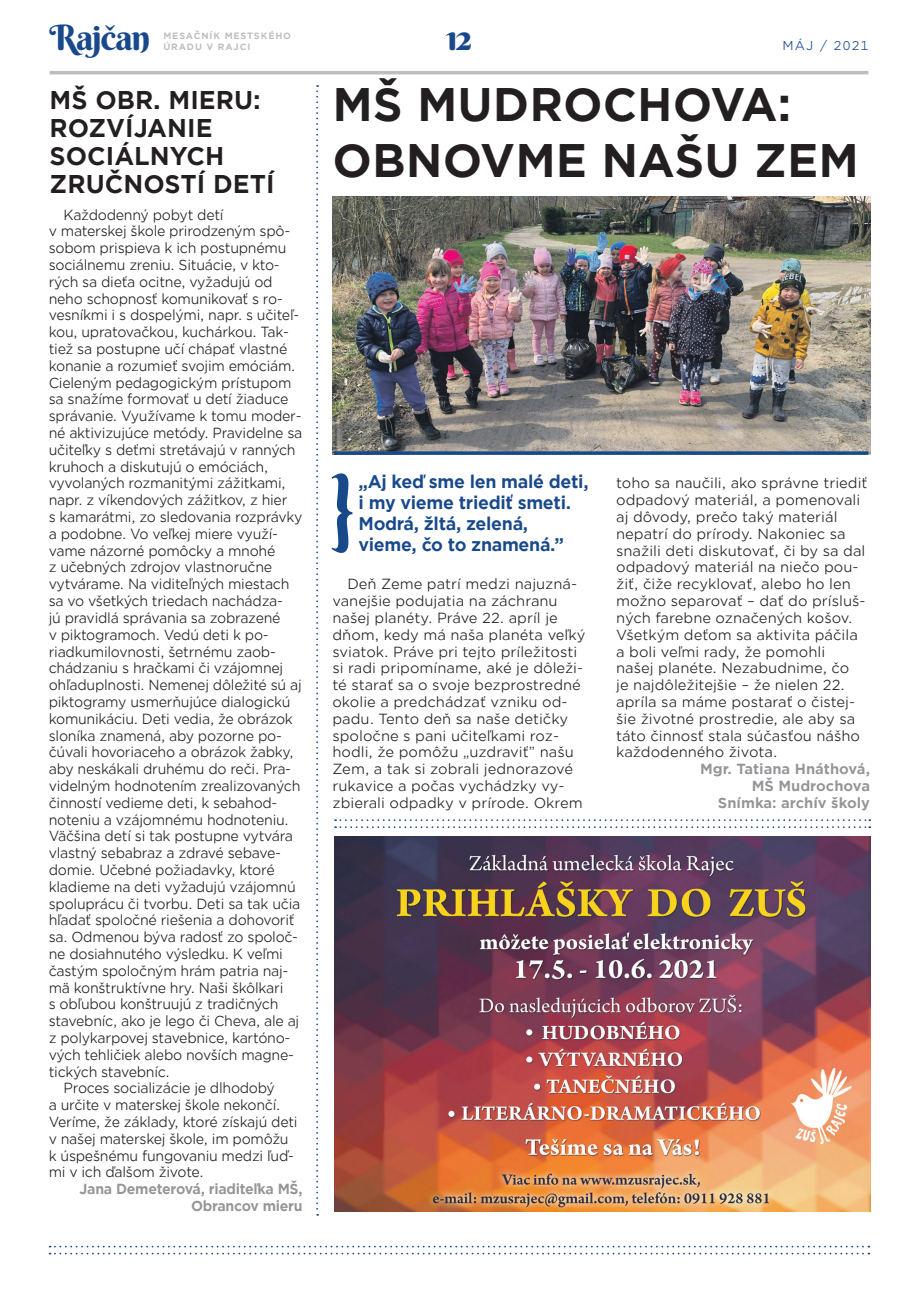
<style>
.page{position:relative;width:918px;height:1305px;background:#fff}
.page>*{position:absolute;margin:0;border:0;box-sizing:border-box;transform-origin:0 0}
.t1{font:700 44.8px/56.2px "Gotham Office";color:#231f20}
.t2{font:35px "Berkshire Swash";letter-spacing:-.04em;color:#18498b}
.t3{font:700 24.5px/28px "Gotham Office";color:#231f20}
.t4{font:700 17.5px/21px "Gotham Office";letter-spacing:-.02em;color:#18498b}
.t5{font:14px "Gotham Office";letter-spacing:-.02em;color:#231f20;scale:.96 1}
.t6{font:14px/16.8px "Gotham Office";color:#231f20}
.t7{font:700 14px/16.8px "Gotham Office";color:#939598;text-align:right}
.t8{font:700 14px/16.8px "Gotham Office";letter-spacing:-.02em;color:#939598;text-align:right;scale:.96 1}
.t9{font:12.25px "Gotham Office";letter-spacing:.1em;color:#18498b}
.t10{font:700 8.75px/10.5px "Gotham Office";letter-spacing:.1em;color:#bcbdc0}
</style>
<div class="page">
<hr style="left:50px;top:71px;width:818px;height:3px;background:#bcbdc0">
<svg style="left:50px;top:1245px;width:819px;height:9px"></svg>
<svg style="left:331px;top:473px;width:21px;height:80px"></svg>
<svg style="left:335px;top:819px;width:535px;height:9px"></svg>
<img style="left:334px;top:836px;width:536px;height:375px">
<img style="left:332px;top:197px;width:538px;height:258px">
<svg style="left:316px;top:85px;width:2px;height:1130px"></svg>
<svg style="left:334px;top:451px;width:534px;height:4px;background:#2a548c"></svg>
<h2 class="t2" style="left:50px;top:15px;width:102px">Rajčan</h2>
<h2 class="t2" style="left:446px;top:15px;width:27px">12</h2>
<p class="t9" style="left:782px;top:37px;width:88px">MÁJ / 2021</p>
<p class="t10" style="left:163px;top:31px;width:129px">MESAČNÍK MESTSKÉHO<br>ÚRADU V RAJCI</p>
<h3 class="t3" style="left:50px;top:86px;width:226px">MŠ OBR. MIERU:<br>ROZVÍJANIE<br>SOCIÁLNYCH<br>ZRUČNOSTÍ DETÍ</h3>
<p class="t5" style="left:64px;top:205px;width:168px">Každodenný pobyt detí</p>
<p class="t5" style="left:49px;top:222px;width:253px">v materskej škole prirodzeným spô-</p>
<p class="t5" style="left:49px;top:239px;width:249px">sobom prispieva k ich postupnému</p>
<p class="t5" style="left:49px;top:256px;width:242px">sociálnemu zreniu. Situácie, v kto-</p>
<p class="t5" style="left:49px;top:272px;width:235px">rých sa dieťa ocitne, vyžadujú od</p>
<p class="t5" style="left:49px;top:289px;width:245px">neho schopnosť komunikovať s ro-</p>
<p class="t5" style="left:49px;top:306px;width:262px">vesníkmi i s dospelými, napr. s učiteľ-</p>
<p class="t5" style="left:49px;top:323px;width:252px">kou, upratovačkou, kuchárkou. Tak-</p>
<p class="t5" style="left:49px;top:340px;width:250px">tiež sa postupne učí chápať vlastné</p>
<p class="t5" style="left:49px;top:356px;width:258px">konanie a rozumieť svojim emóciám.</p>
<p class="t5" style="left:49px;top:373px;width:254px">Cieleným pedagogickým prístupom</p>
<p class="t5" style="left:49px;top:390px;width:251px">sa snažíme formovať u detí žiaduce</p>
<p class="t5" style="left:49px;top:407px;width:265px">správanie. Využívame k tomu moder-</p>
<p class="t5" style="left:49px;top:424px;width:266px">né aktivizujúce metódy. Pravidelne sa</p>
<p class="t5" style="left:49px;top:440px;width:259px">učiteľky s deťmi stretávajú v ranných</p>
<p class="t5" style="left:49px;top:457px;width:230px">kruhoch a diskutujú o emóciách,</p>
<p class="t5" style="left:49px;top:474px;width:248px">vyvolaných rozmanitými zážitkami,</p>
<p class="t5" style="left:49px;top:491px;width:250px">napr. z víkendových zážitkov, z hier</p>
<p class="t5" style="left:49px;top:508px;width:266px">s kamarátmi, zo sledovania rozprávky</p>
<p class="t5" style="left:49px;top:524px;width:240px">a podobne. Vo veľkej miere využí-</p>
<p class="t5" style="left:49px;top:541px;width:238px">vame názorné pomôcky a mnohé</p>
<p class="t5" style="left:49px;top:558px;width:234px">z učebných zdrojov vlastnoručne</p>
<p class="t5" style="left:49px;top:575px;width:252px">vytvárame. Na viditeľných miestach</p>
<p class="t5" style="left:49px;top:592px;width:246px">sa vo všetkých triedach nachádza-</p>
<p class="t5" style="left:49px;top:608px;width:243px">jú pravidlá správania sa zobrazené</p>
<p class="t5" style="left:49px;top:625px;width:231px">v piktogramoch. Vedú deti k po-</p>
<p class="t5" style="left:49px;top:642px;width:238px">riadkumilovnosti, šetrnému zaob-</p>
<p class="t5" style="left:49px;top:659px;width:246px">chádzaniu s hračkami či vzájomnej</p>
<p class="t5" style="left:49px;top:676px;width:265px">ohľaduplnosti. Nemenej dôležité sú aj</p>
<p class="t5" style="left:49px;top:692px;width:253px">piktogramy usmerňujúce dialogickú</p>
<p class="t5" style="left:49px;top:709px;width:256px">komunikáciu. Deti vedia, že obrázok</p>
<p class="t5" style="left:49px;top:726px;width:244px">sloníka znamená, aby pozorne po-</p>
<p class="t5" style="left:49px;top:743px;width:256px">čúvali hovoriaceho a obrázok žabky,</p>
<p class="t5" style="left:49px;top:760px;width:254px">aby neskákali druhému do reči. Pra-</p>
<p class="t5" style="left:49px;top:776px;width:264px">videlným hodnotením zrealizovaných</p>
<p class="t5" style="left:49px;top:793px;width:240px">činností vedieme deti, k sebahod-</p>
<p class="t5" style="left:49px;top:810px;width:251px">noteniu a vzájomnému hodnoteniu.</p>
<p class="t5" style="left:49px;top:827px;width:256px">Väčšina detí si tak postupne vytvára</p>
<p class="t5" style="left:49px;top:844px;width:243px">vlastný sebabraz a zdravé sebave-</p>
<p class="t5" style="left:49px;top:860px;width:237px">domie. Učebné požiadavky, ktoré</p>
<p class="t5" style="left:49px;top:877px;width:259px">kladieme na deti vyžadujú vzájomnú</p>
<p class="t5" style="left:49px;top:894px;width:264px">spoluprácu či tvorbu. Deti sa tak učia</p>
<p class="t5" style="left:49px;top:911px;width:258px">hľadať spoločné riešenia a dohovoriť</p>
<p class="t5" style="left:49px;top:928px;width:261px">sa. Odmenou býva radosť zo spoloč-</p>
<p class="t5" style="left:49px;top:944px;width:245px">ne dosiahnutého výsledku. K veľmi</p>
<p class="t5" style="left:49px;top:961px;width:251px">častým spoločným hrám patria naj-</p>
<p class="t5" style="left:49px;top:978px;width:246px">mä konštruktívne hry. Naši škôlkari</p>
<p class="t5" style="left:49px;top:995px;width:241px">s obľubou konštruujú z tradičných</p>
<p class="t5" style="left:49px;top:1012px;width:262px">stavebníc, ako je lego či Cheva, ale aj</p>
<p class="t5" style="left:49px;top:1028px;width:253px">z polykarpovej stavebnice, kartóno-</p>
<p class="t5" style="left:49px;top:1045px;width:257px">vých tehličiek alebo novších magne-</p>
<p class="t5" style="left:49px;top:1062px;width:128px">tických stavebníc.</p>
<p class="t5" style="left:64px;top:1079px;width:222px">Proces socializácie je dlhodobý</p>
<p class="t5" style="left:49px;top:1096px;width:243px">a určite v materskej škole nekončí.</p>
<p class="t5" style="left:49px;top:1112px;width:261px">Veríme, že základy, ktoré získajú deti</p>
<p class="t5" style="left:49px;top:1129px;width:251px">v našej materskej škole, im pomôžu</p>
<p class="t5" style="left:49px;top:1146px;width:257px">k úspešnému fungovaniu medzi ľuď-</p>
<p class="t5" style="left:49px;top:1163px;width:163px">mi v ich ďalšom živote.</p>
<p class="t8" style="left:80px;top:1180px;width:234px">Jana Demeterová, riaditeľka MŠ,<br>Obrancov mieru</p>
<h1 class="t1" style="left:332px;top:76px;width:528px">MŠ MUDROCHOVA:<br>OBNOVME NAŠU ZEM</h1>
<p class="t4" style="left:358px;top:471px;width:232px">„Aj keď sme len malé deti, i my vieme triediť smeti.<br>Modrá, žltá, zelená, vieme, čo to znamená.”</p>
<p class="t6" style="left:332px;top:575px;width:254px;text-indent:15px">Deň Zeme patrí medzi najuzná&shy;vanejšie podujatia na záchranu našej planéty. Práve 22. apríl je dňom, kedy má naša planéta veľký sviatok. Práve pri tejto príležitosti si radi pripomíname, aké je dôleži&shy;té starať sa o svoje bezprostredné okolie a predchádzať vzniku od&shy;padu. Tento deň sa naše detičky spoločne s pani učiteľkami roz&shy;hodli, že pomôžu „uzdraviť” našu<br>Zem, a tak si zobrali jednorazové rukavice a počas vychádzky vy&shy;zbierali odpadky v prírode. Okrem</p>
<p class="t6" style="left:616px;top:474px;width:253px">toho sa naučili, ako správne triediť odpadový materiál, a pomenovali aj dôvody, prečo taký materiál nepatrí do prírody. Nakoniec sa snažili deti diskutovať, či by sa dal odpadový materiál na niečo pou&shy;žiť, čiže recyklovať, alebo ho len možno separovať – dať do prísluš&shy;ných farebne označených košov.<br>Všetkým deťom sa aktivita páčila a boli veľmi rady, že pomohli<br>našej planéte. Nezabudnime, čo<br>je najdôležitejšie – že nielen 22. apríla sa máme postarať o čistej&shy;šie životné prostredie, ale aby sa táto činnosť stala súčasťou nášho každodenného života.</p>
<p class="t7" style="left:700px;top:760px;width:172px">Mgr. Tatiana Hnáthová,<br>MŠ Mudrochova<br>Snímka: archív školy</p>
</div>
